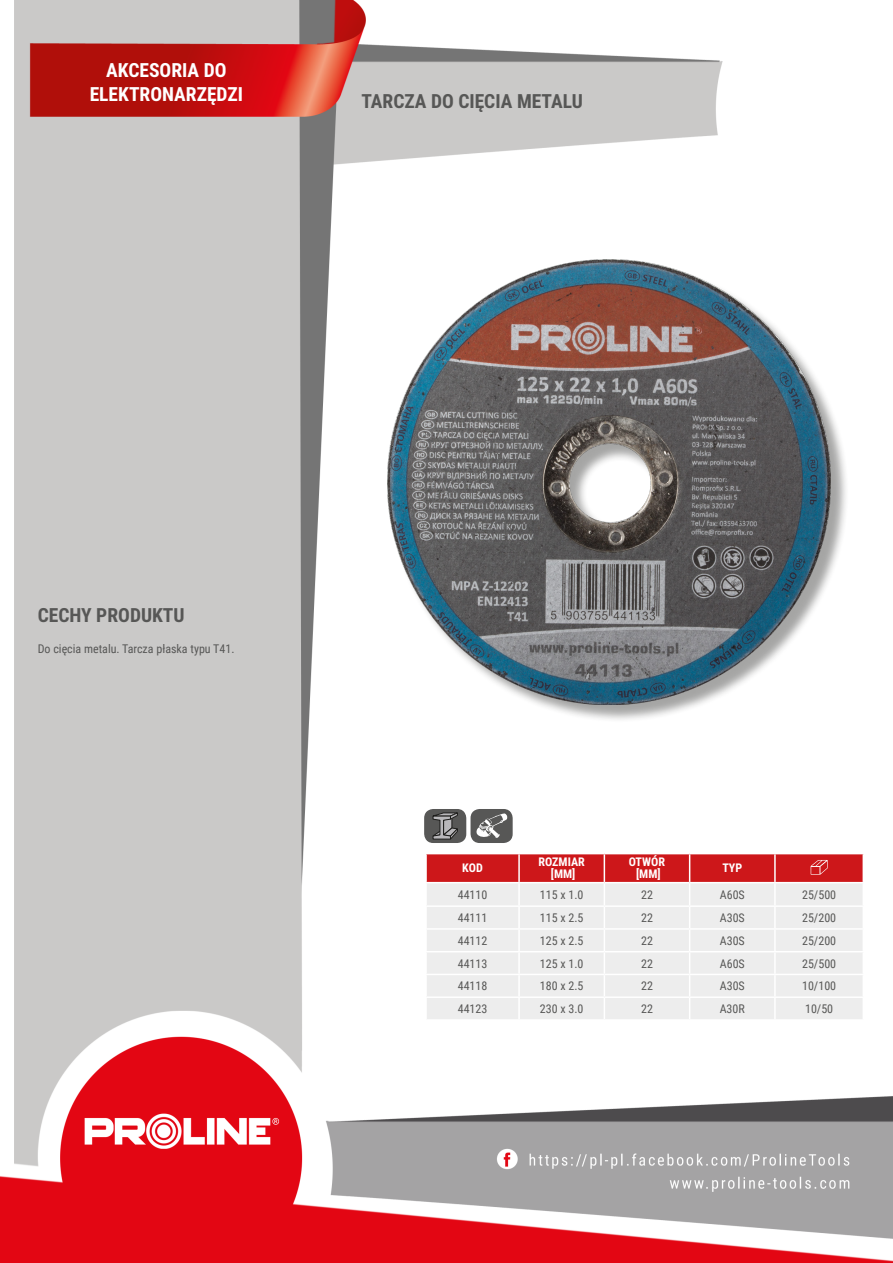
<style>
.page{position:relative;width:893px;height:1263px;background:#fff}
.page>*{position:absolute;margin:0;border:0;box-sizing:border-box;transform-origin:0 0}
.NagĹ_Ăłwek{font:700 19.5px/23.4px "Roboto Condensed";color:#fff;text-align:center}
.Lewo_bez_dzielenia{font:700 19.5px "Roboto Condensed";color:#575756}
.MateriaĹ__CECHY{font:700 19.5px "Roboto Condensed";color:#575756}
.Center{font:12px "Roboto Condensed";color:#575756}
.Opisy{font:12px "Roboto Condensed";color:#575756}
.Indeks{font:12px "Roboto Condensed";color:#575756}
.Ĺšrodek_bez_dzieleni{font:700 12px "Roboto Condensed";color:#fff}
.Ĺšrodek__wymuszenie{font:700 12px "Roboto Condensed";color:#fff}
.Tabelka_nagĹ_Ăłwek{font:700 12px "Roboto Condensed";color:#fff}
</style>
<div class="page">
<img style="left:0;top:0;width:893px;height:1263px">
<div style="left:389px;top:262px;width:460px;height:461px;background:#1d1d1b;opacity:.4"></div>
<img style="left:387px;top:260px;width:443px;height:444px">
<hr style="left:425px;top:854px;width:2px;height:28px;background:#fff">
<hr style="left:425px;top:883px;width:2px;height:22px;background:#fff">
<hr style="left:425px;top:907px;width:2px;height:21px;background:#fff">
<hr style="left:425px;top:930px;width:2px;height:21px;background:#fff">
<hr style="left:425px;top:952px;width:2px;height:22px;background:#fff">
<hr style="left:425px;top:975px;width:2px;height:21px;background:#fff">
<hr style="left:425px;top:998px;width:2px;height:21px;background:#fff">
<hr style="left:862px;top:854px;width:2px;height:28px;background:#fff">
<hr style="left:862px;top:883px;width:2px;height:22px;background:#fff">
<hr style="left:862px;top:907px;width:2px;height:21px;background:#fff">
<hr style="left:862px;top:930px;width:2px;height:21px;background:#fff">
<hr style="left:862px;top:952px;width:2px;height:22px;background:#fff">
<hr style="left:862px;top:975px;width:2px;height:21px;background:#fff">
<hr style="left:862px;top:998px;width:2px;height:21px;background:#fff">
<hr style="left:775px;top:853px;width:89px;height:1px;background:#fff">
<hr style="left:425px;top:853px;width:94px;height:1px;background:#fff">
<hr style="left:425px;top:882px;width:94px;height:1px;background:#fff">
<hr style="left:775px;top:882px;width:89px;height:1px;background:#fff">
<hr style="left:425px;top:905px;width:94px;height:2px;background:#fff">
<hr style="left:775px;top:905px;width:89px;height:2px;background:#fff">
<hr style="left:425px;top:928px;width:94px;height:2px;background:#fff">
<hr style="left:775px;top:928px;width:89px;height:2px;background:#fff">
<hr style="left:425px;top:951px;width:94px;height:1px;background:#fff">
<hr style="left:775px;top:951px;width:89px;height:1px;background:#fff">
<hr style="left:425px;top:974px;width:94px;height:1px;background:#fff">
<hr style="left:775px;top:974px;width:89px;height:1px;background:#fff">
<hr style="left:425px;top:996px;width:94px;height:2px;background:#fff">
<hr style="left:775px;top:996px;width:89px;height:2px;background:#fff">
<hr style="left:425px;top:1019px;width:94px;height:2px;background:#fff">
<hr style="left:519px;top:1019px;width:85px;height:2px;background:#fff">
<hr style="left:604px;top:1019px;width:86px;height:2px;background:#fff">
<hr style="left:690px;top:1019px;width:85px;height:2px;background:#fff">
<hr style="left:775px;top:1019px;width:89px;height:2px;background:#fff">
<svg style="left:426px;top:853px;width:437px;height:166px;background:#e9cbcc"></svg>
<div style="left:425px;top:810px;width:41px;height:32px;background:#575756;border-radius:8px"></div>
<div style="left:424px;top:809px;width:42px;height:34px;border:1px solid #575756;border-radius:8px"></div>
<svg style="left:433px;top:812px;width:25px;height:28px"></svg>
<div style="left:471px;top:810px;width:41px;height:32px;background:#575756;border-radius:8px"></div>
<div style="left:470px;top:809px;width:43px;height:34px;border:1px solid #575756;border-radius:8px"></div>
<svg style="left:476px;top:813px;width:32px;height:25px"></svg>
<p class="NagĹ_Ăłwek" style="left:90px;top:58px;width:155px">AKCESORIA DO<br>ELEKTRONARZĘDZI</p>
<p class="Lewo_bez_dzielenia" style="left:361px;top:88px;width:223px">TARCZA DO CIĘCIA METALU</p>
<p class="MateriaĹ__CECHY" style="left:38px;top:601px;width:148px">CECHY PRODUKTU</p>
<p class="Opisy" style="left:38px;top:640px;width:198px">Do cięcia metalu. Tarcza płaska typu T41.</p>
<p class="Tabelka_nagĹ_Ăłwek" style="left:462px;top:860px;width:22px">KOD</p>
<p class="Ĺšrodek_bez_dzieleni" style="left:538px;top:854px;width:48px">ROZMIAR</p>
<p class="Ĺšrodek__wymuszenie" style="left:551px;top:866px;width:26px">[MM]</p>
<p class="Ĺšrodek_bez_dzieleni" style="left:629px;top:854px;width:38px">OTWÓR</p>
<p class="Ĺšrodek__wymuszenie" style="left:636px;top:866px;width:26px">[MM]</p>
<p class="Ĺšrodek_bez_dzieleni" style="left:722px;top:860px;width:21px">TYP</p>
<p class="Indeks" style="left:458px;top:886px;width:31px">44110</p>
<p class="Center" style="left:540px;top:886px;width:45px">115 x 1.0</p>
<p class="Center" style="left:641px;top:886px;width:13px">22</p>
<p class="Center" style="left:720px;top:886px;width:26px">A60S</p>
<p class="Center" style="left:802px;top:886px;width:36px">25/500</p>
<p class="Indeks" style="left:458px;top:909px;width:31px">44111</p>
<p class="Center" style="left:540px;top:909px;width:45px">115 x 2.5</p>
<p class="Center" style="left:641px;top:909px;width:13px">22</p>
<p class="Center" style="left:720px;top:909px;width:26px">A30S</p>
<p class="Center" style="left:802px;top:909px;width:36px">25/200</p>
<p class="Indeks" style="left:458px;top:932px;width:31px">44112</p>
<p class="Center" style="left:540px;top:932px;width:45px">125 x 2.5</p>
<p class="Center" style="left:641px;top:932px;width:13px">22</p>
<p class="Center" style="left:720px;top:932px;width:26px">A30S</p>
<p class="Center" style="left:802px;top:932px;width:36px">25/200</p>
<p class="Indeks" style="left:458px;top:955px;width:31px">44113</p>
<p class="Center" style="left:540px;top:955px;width:45px">125 x 1.0</p>
<p class="Center" style="left:641px;top:955px;width:13px">22</p>
<p class="Center" style="left:720px;top:955px;width:26px">A60S</p>
<p class="Center" style="left:802px;top:955px;width:36px">25/500</p>
<p class="Indeks" style="left:458px;top:978px;width:31px">44118</p>
<p class="Center" style="left:540px;top:978px;width:45px">180 x 2.5</p>
<p class="Center" style="left:641px;top:978px;width:13px">22</p>
<p class="Center" style="left:720px;top:978px;width:26px">A30S</p>
<p class="Center" style="left:802px;top:978px;width:36px">10/100</p>
<p class="Indeks" style="left:458px;top:1000px;width:31px">44123</p>
<p class="Center" style="left:540px;top:1000px;width:45px">230 x 3.0</p>
<p class="Center" style="left:641px;top:1000px;width:13px">22</p>
<p class="Center" style="left:720px;top:1000px;width:27px">A30R</p>
<p class="Center" style="left:805px;top:1000px;width:30px">10/50</p>
</div>
